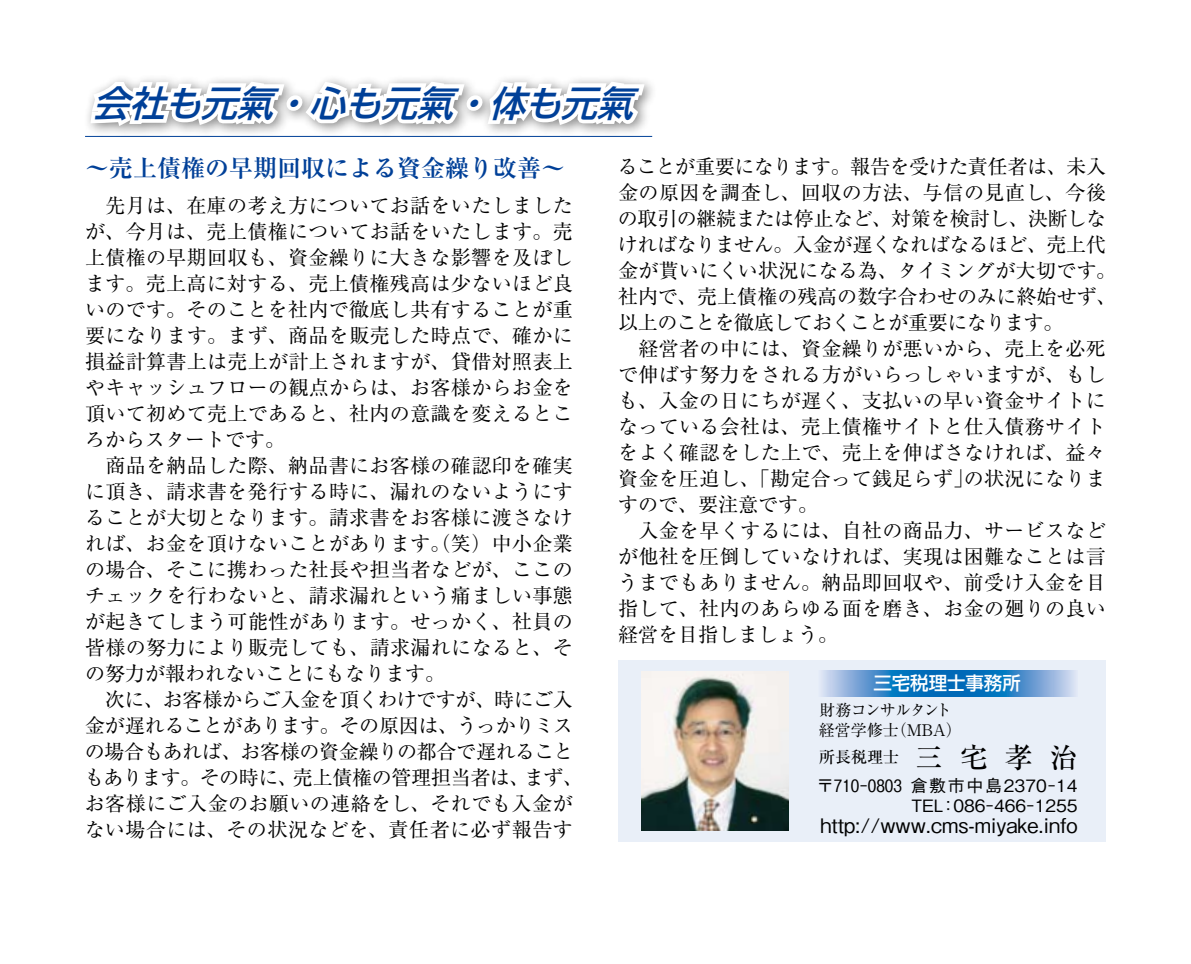
<style>
.page{position:relative;width:1191px;height:964px;background:#fff}
.page>*{position:absolute;margin:0;border:0;box-sizing:border-box;transform-origin:0 0}
.t1{font:italic 500 36px "Shin Go Pro";color:#004098}
.t2{font:500 28px "Ryumin Pro";color:#000}
.t3{font:700 24px "Ryumin Pro";color:#004098}
.t4{font:20px/26px "Ryumin Pro";letter-spacing:.015em;color:#000}
.t5{font:20px "Ryumin Pro";letter-spacing:-.025em;color:#000}
.t6{font:20px "Ryumin Pro";letter-spacing:-.02em;color:#000}
.t7{font:20px "Ryumin Pro";letter-spacing:-.015em;color:#000}
.t8{font:500 20px "Gothic BBB Pro";color:#000}
.t9{font:20px "Ryumin Pro";letter-spacing:-.005em;color:#000}
.t10{font:20px "Ryumin Pro";letter-spacing:-.035em;color:#000}
.t11{font:500 18.4px "Shin Go Pro";color:#fff}
.t12{font:500 17px "Gothic BBB Pro";color:#000}
.t13{font:500 17px "Gothic BBB Pro";letter-spacing:.1em;color:#000}
.t14{font:16px/20px "Ryumin Pro";letter-spacing:-.06em;color:#000}
.t15{font:500 16px "Ryumin Pro";color:#000}
.t16{font:16px "Ryumin Pro";letter-spacing:-.03em;color:#000}
</style>
<div class="page">
<div style="left:618px;top:660px;width:488px;height:182px;background:#e9eff8"></div>
<svg style="left:821px;top:670px;width:255px;height:26px;background:#438ecb"></svg>
<img style="left:641px;top:672px;width:148px;height:159px">
<div style="left:82px;top:73px;width:575px;height:65px;background:#000;opacity:.5"></div>
<svg style="left:86px;top:77px;width:204px;height:55px"></svg>
<div style="left:286px;top:95px;width:17px;height:16px;border:8px solid #fff;border-radius:4px"></div>
<svg style="left:300px;top:77px;width:170px;height:53px"></svg>
<div style="left:466px;top:95px;width:17px;height:16px;border:8px solid #fff;border-radius:4px"></div>
<svg style="left:483px;top:73px;width:167px;height:57px"></svg>
<h1 class="t1" style="left:93px;top:73px;width:195px">会社も元氣</h1>
<h1 class="t1" style="left:273px;top:73px;width:51px">・</h1>
<h1 class="t1" style="left:309px;top:73px;width:159px">心も元氣</h1>
<h1 class="t1" style="left:453px;top:73px;width:51px">・</h1>
<h1 class="t1" style="left:489px;top:73px;width:159px">体も元氣</h1>
<p class="t3" style="left:85px;top:149px;width:482px">～売上債権の早期回収による資金繰り改善~</p>
<p class="t4" style="left:85px;top:191px;width:489px">　先月は、在庫の考え方についてお話をいたしました</p>
<p class="t4" style="left:85px;top:217px;width:489px">が、今月は、売上債権についてお話をいたします。売</p>
<p class="t4" style="left:85px;top:243px;width:489px">上債権の早期回収も、資金繰りに大きな影響を及ぼし</p>
<p class="t4" style="left:85px;top:269px;width:489px">ます。売上高に対する、売上債権残高は少ないほど良</p>
<p class="t4" style="left:85px;top:295px;width:489px">いのです。そのことを社内で徹底し共有することが重</p>
<p class="t4" style="left:85px;top:321px;width:489px">要になります。まず、商品を販売した時点で、確かに</p>
<p class="t4" style="left:85px;top:347px;width:489px">損益計算書上は売上が計上されますが、貸借対照表上</p>
<p class="t4" style="left:85px;top:373px;width:489px">やキャッシュフローの観点からは、お客様からお金を</p>
<p class="t4" style="left:85px;top:399px;width:489px">頂いて初めて売上であると、社内の意識を変えるとこ</p>
<p class="t4" style="left:85px;top:425px;width:201px">ろからスタートです。</p>
<p class="t4" style="left:85px;top:451px;width:489px">　商品を納品した際、納品書にお客様の確認印を確実</p>
<p class="t4" style="left:85px;top:477px;width:489px">に頂き、請求書を発行する時に、漏れのないようにす</p>
<p class="t4" style="left:85px;top:503px;width:489px">ることが大切となります。請求書をお客様に渡さなけ</p>
<p class="t4" style="left:85px;top:529px;width:489px">れば、お金を頂けないことがあります。（笑）中小企業</p>
<p class="t4" style="left:85px;top:555px;width:489px">の場合、そこに携わった社長や担当者などが、ここの</p>
<p class="t4" style="left:85px;top:581px;width:489px">チェックを行わないと、請求漏れという痛ましい事態</p>
<p class="t4" style="left:85px;top:607px;width:489px">が起きてしまう可能性があります。せっかく、社員の</p>
<p class="t4" style="left:85px;top:633px;width:489px">皆様の努力により販売しても、請求漏れになると、そ</p>
<p class="t4" style="left:85px;top:659px;width:361px">の努力が報われないことにもなります。</p>
<p class="t5" style="left:85px;top:683px;width:489px">　次に、お客様からご入金を頂くわけですが、時にご入</p>
<p class="t5" style="left:85px;top:709px;width:490px">金が遅れることがあります。その原因は、うっかりミス</p>
<p class="t7" style="left:85px;top:735px;width:490px">の場合もあれば、お客様の資金繰りの都合で遅れること</p>
<p class="t4" style="left:524px;top:763px;width:61px">まず、</p>
<p class="t7" style="left:293px;top:761px;width:238px">売上債権の管理担当者は、</p>
<p class="t4" style="left:84px;top:763px;width:490px">もあります。その時に、<br>お客様にご入金のお願いの連絡をし、それでも入金がない場合には、その状況などを、責任者に必ず報告す</p>
<p class="t6" style="left:618px;top:150px;width:490px">ることが重要になります。報告を受けた責任者は、未入</p>
<p class="t4" style="left:618px;top:178px;width:489px">金の原因を調査し、回収の方法、与信の見直し、今後</p>
<p class="t5" style="left:618px;top:202px;width:490px">の取引の継続または停止など、対策を検討し、決断しな</p>
<p class="t6" style="left:618px;top:228px;width:490px">ければなりません。入金が遅くなればなるほど、売上代</p>
<p class="t4" style="left:618px;top:256px;width:500px">金が貰いにくい状況になる為、タイミングが大切です。</p>
<p class="t9" style="left:618px;top:280px;width:500px">社内で、売上債権の残高の数字合わせのみに終始せず、</p>
<p class="t10" style="left:618px;top:306px;width:447px">以上のことを徹底しておくことが重要になります。</p>
<p class="t4" style="left:618px;top:334px;width:489px">　経営者の中には、資金繰りが悪いから、売上を必死</p>
<p class="t4" style="left:618px;top:360px;width:489px">で伸ばす努力をされる方がいらっしゃいますが、もし</p>
<p class="t4" style="left:618px;top:386px;width:489px">も、入金の日にちが遅く、支払いの早い資金サイトに</p>
<p class="t4" style="left:618px;top:412px;width:489px">なっている会社は、売上債権サイトと仕入債務サイト</p>
<p class="t4" style="left:618px;top:438px;width:489px">をよく確認をした上で、売上を伸ばさなければ、益々</p>
<p class="t4" style="left:963px;top:464px;width:144px">の状況になりま</p>
<p class="t4" style="left:618px;top:464px;width:489px">資金を圧迫し、「勘定合って銭足らず」<br>すので、要注意です。<br>　入金を早くするには、自社の商品力、サービスなどが他社を圧倒していなければ、実現は困難なことは言うまでもありません。納品即回収や、前受け入金を目指して、社内のあらゆる面を磨き、お金の廻りの良い経営を目指しましょう。</p>
<p class="t11" style="left:873px;top:668px;width:149px">三宅税理士事務所</p>
<p class="t14" style="left:890px;top:699px;width:73px;text-indent:-71px">財務コンサルタント（MBA(</p>
<p class="t16" style="left:818px;top:717px;width:81px">経営学修士</p>
<h2 class="t2" style="left:915px;top:735px;width:164px">三宅孝治</h2>
<p class="t15" style="left:819px;top:744px;width:97px">所長税理士　</p>
<p class="t13" style="left:910px;top:772px;width:169px">倉敷市中島2370−14</p>
<p class="t12" style="left:817px;top:772px;width:103px">〒710−0803　</p>
<p class="t12" style="left:939px;top:792px;width:139px">：086−466−1255</p>
<p class="t12" style="left:911px;top:792px;width:33px">TEL</p>
<p class="t8" style="left:820px;top:809px;width:259px">http://www.cms-miyake.info</p>
</div>
